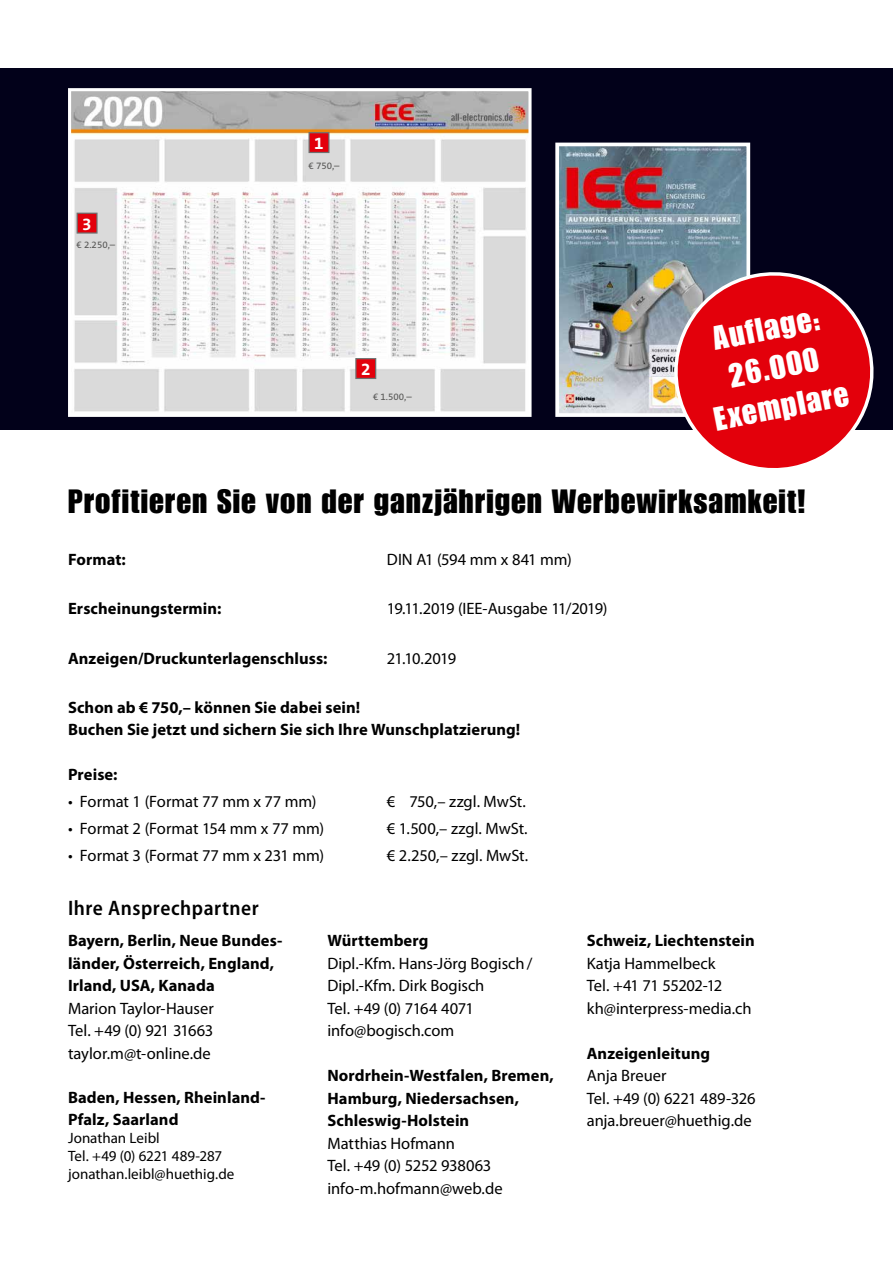
<style>
.page{position:relative;width:893px;height:1263px;background:#fff}
.page>*{position:absolute;margin:0;border:0;box-sizing:border-box;transform-origin:0 0}
.t1{font:33px "Impact LT Std";letter-spacing:.03em;color:#000}
.t2{font:33px/39.6px "Impact LT Std";color:#fff;text-align:center}
.t3{font:600 semi-condensed 21px "Myriad Pro";letter-spacing:.025em;color:#000}
.t4{font:700 17.25px "The Sans Os F";color:#fff}
.t5{font:16.5px/22.5px "Myriad Pro";letter-spacing:-.005em;color:#000}
.t6{font:700 16.5px/22.5px "Myriad Pro";letter-spacing:.005em;color:#000}
.t7{font:15px/18px "Myriad Pro";color:#000}
.t8{font:9.75px "The Sans Os F";color:#565655}
</style>
<div class="page">
<div style="left:0;top:68px;width:893px;height:361px;background:#02011a"></div>
<img style="left:560px;top:148px;width:185px;height:264px">
<div style="left:555px;top:143px;width:195px;height:274px;border:4px solid #fff"></div>
<svg style="left:667px;top:265px;width:213px;height:203px"></svg>
<img style="left:72px;top:92px;width:456px;height:321px">
<div style="left:68px;top:88px;width:464px;height:329px;border:3px solid #fff"></div>
<div style="left:77px;top:213px;width:20px;height:20px;background:#e3000b"></div>
<div style="left:77px;top:213px;width:21px;height:21px;border:1px solid #6e6e6e"></div>
<div style="left:309px;top:133px;width:20px;height:19px;background:#e3000b"></div>
<div style="left:308px;top:132px;width:21px;height:21px;border:1px solid #6e6e6e"></div>
<div style="left:356px;top:359px;width:20px;height:19px;background:#e3000b"></div>
<div style="left:355px;top:358px;width:21px;height:21px;border:1px solid #6e6e6e"></div>
<p class="t4" style="left:314px;top:132px;width:11px">1</p>
<p class="t4" style="left:82px;top:213px;width:11px">3</p>
<p class="t8" style="left:77px;top:239px;width:40px">€ 2.250,–</p>
<p class="t8" style="left:308px;top:159px;width:33px">€ 750,–</p>
<p class="t4" style="left:361px;top:358px;width:11px">2</p>
<p class="t8" style="left:373px;top:390px;width:40px">€ 1.500,–</p>
<h1 class="t2" style="left:696px;top:322px;width:137px;rotate:-11deg">Auflage:<br>26.000<br>Exemplare</h1>
<h1 class="t1" style="left:68px;top:482px;width:739px">Profitieren Sie von der ganzjährigen Werbewirksamkeit!</h1>
<p class="t6" style="left:68px;top:549px;width:59px">Format:</p>
<p class="t5" style="left:387px;top:549px;width:186px">DIN A1 (594 mm x 841 mm)</p>
<p class="t6" style="left:68px;top:598px;width:155px">Erscheinungstermin:</p>
<p class="t5" style="left:387px;top:598px;width:222px">19.11.2019 (IEE-Ausgabe 11/2019)</p>
<p class="t6" style="left:68px;top:647px;width:261px">Anzeigen/Druckunterlagenschluss:</p>
<p class="t5" style="left:387px;top:647px;width:71px">21.10.2019</p>
<p class="t6" style="left:68px;top:696px;width:454px">Schon ab € 750,– können Sie dabei sein!<br>Buchen Sie jetzt und sichern Sie sich Ihre Wunschplatzierung!</p>
<p class="t6" style="left:68px;top:764px;width:51px">Preise:</p>
<p class="t5" style="left:68px;top:791px;width:250px">• Format 1 (Format 77 mm x 77 mm)</p>
<p class="t5" style="left:387px;top:791px;width:140px">€ 750,– zzgl. MwSt.</p>
<p class="t5" style="left:68px;top:817px;width:257px">• Format 2 (Format 154 mm x 77 mm)</p>
<p class="t5" style="left:387px;top:817px;width:142px">€ 1.500,– zzgl. MwSt.</p>
<p class="t5" style="left:68px;top:844px;width:258px">• Format 3 (Format 77 mm x 231 mm)</p>
<p class="t5" style="left:387px;top:844px;width:143px">€ 2.250,– zzgl. MwSt.</p>
<p class="t3" style="left:68px;top:896px;width:192px">Ihre Ansprechpartner</p>
<p class="t6" style="left:68px;top:929px;width:216px">Bayern, Berlin, Neue Bundes&shy;länder, Österreich, England,<br>Irland, USA, Kanada</p>
<p class="t5" style="left:68px;top:997px;width:147px;text-align:justify">Marion Taylor-Hauser Tel. +49 (0) 921 31663 taylor.m@t-online.de</p>
<p class="t6" style="left:68px;top:1086px;width:198px">Baden, Hessen, Rheinland-<br>Pfalz, Saarland</p>
<p class="t7" style="left:68px;top:1129px;width:168px">Jonathan Leibl<br>Tel. +49 (0) 6221 489-287 jonathan.leibl@huethig.de</p>
<p class="t6" style="left:327px;top:929px;width:103px">Württemberg</p>
<p class="t5" style="left:327px;top:952px;width:206px">Dipl.-Kfm. Hans-Jörg Bogisch/<br>Dipl.-Kfm. Dirk Bogisch<br>Tel. +49 (0) 7164 4071 info@bogisch.com</p>
<p class="t6" style="left:327px;top:1064px;width:228px">Nordrhein-Westfalen, Bremen,<br>Hamburg, Niedersachsen,<br>Schleswig-Holstein</p>
<p class="t5" style="left:327px;top:1132px;width:177px">Matthias Hofmann<br>Tel. +49 (0) 5252 938063 info-m.hofmann@web.de</p>
<p class="t6" style="left:587px;top:930px;width:170px">Schweiz, Liechtenstein</p>
<p class="t5" style="left:587px;top:952px;width:166px">Katja Hammelbeck<br>Tel. +41 71 55202-12 kh@interpress-media.ch</p>
<p class="t6" style="left:587px;top:1042px;width:125px">Anzeigenleitung</p>
<p class="t5" style="left:587px;top:1065px;width:170px">Anja Breuer<br>Tel. +49 (0) 6221 489-326 anja.breuer@huethig.de</p>
</div>
